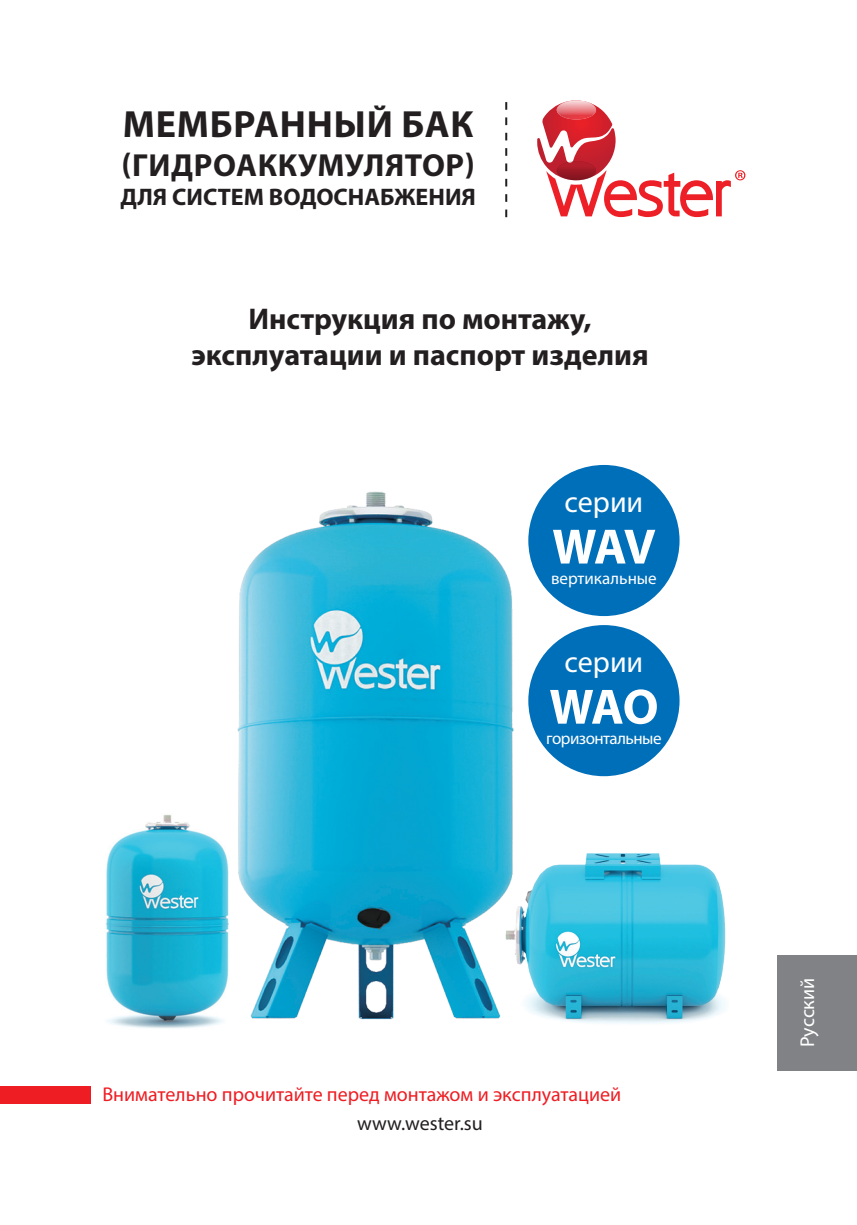
<style>
.page{position:relative;width:857px;height:1225px;background:#fff}
.page>*{position:absolute;margin:0;border:0;box-sizing:border-box;transform-origin:0 0}
.t1{font:700 50px "Myriad Pro";letter-spacing:-.055em;color:#fff}
.t2{font:700 38px "Myriad Pro";letter-spacing:.02em;color:#231f20}
.t3{font:700 32px "Myriad Pro";letter-spacing:.02em;color:#231f20}
.t4{font:700 30px/36px "Myriad Pro";color:#231f20;text-align:center}
.t5{font:30px "Myriad Pro";color:#fff}
.t6{font:700 24px "Myriad Pro";color:#231f20}
.t7{font:20px "Myriad Pro";color:#ee1d23}
.t8{font:20px "Myriad Pro";color:#231f20}
.t9{font:20px "Myriad Pro";color:#fff}
.t10{font:17px "Myriad Pro";letter-spacing:-.025em;color:#fff}
.t11{font:17px "Myriad Pro";color:#fff}
</style>
<div class="page">
<div style="left:777px;top:955px;width:79px;height:115px;background:#808285"></div>
<img style="left:237px;top:491px;width:277px;height:529px">
<div style="left:528px;top:465px;width:151px;height:151px;background:#006fba;border-radius:50%"></div>
<div style="left:528px;top:625px;width:151px;height:151px;background:#006fba;border-radius:50%"></div>
<svg style="left:537px;top:100px;width:208px;height:117px"></svg>
<img style="left:497px;top:813px;width:229px;height:211px">
<img style="left:106px;top:815px;width:123px;height:214px">
<svg style="left:505px;top:102px;width:2px;height:115px"></svg>
<div style="left:0;top:1086px;width:91px;height:17px;background:#ee1d23"></div>
<h2 class="t2" style="left:123px;top:100px;width:352px">МЕМБРАННЫЙ БАК</h2>
<h3 class="t3" style="left:121px;top:144px;width:355px">(ГИДРОАККУМУЛЯТОР)</h3>
<p class="t6" style="left:120px;top:181px;width:357px">ДЛЯ СИСТЕМ ВОДОСНАБЖЕНИЯ</p>
<h3 class="t4" style="left:191px;top:300px;width:458px">Инструкция по монтажу, эксплуатации и паспорт изделия</h3>
<h3 class="t5" style="left:564px;top:483px;width:80px">серии</h3>
<h1 class="t1" style="left:552px;top:514px;width:105px">WAV</h1>
<p class="t11" style="left:550px;top:568px;width:107px">вертикальные</p>
<h3 class="t5" style="left:564px;top:643px;width:80px">серии</h3>
<h1 class="t1" style="left:549px;top:674px;width:111px">WAO</h1>
<p class="t10" style="left:546px;top:728px;width:117px">горизонтальные</p>
<p class="t7" style="left:102px;top:1082px;width:520px">Внимательно прочитайте перед монтажом и эксплуатацией</p>
<p class="t8" style="left:357px;top:1111px;width:127px">www.wester.su</p>
<p class="t9" style="left:794px;top:1047px;width:71px;rotate:-90deg">Русский</p>
</div>
